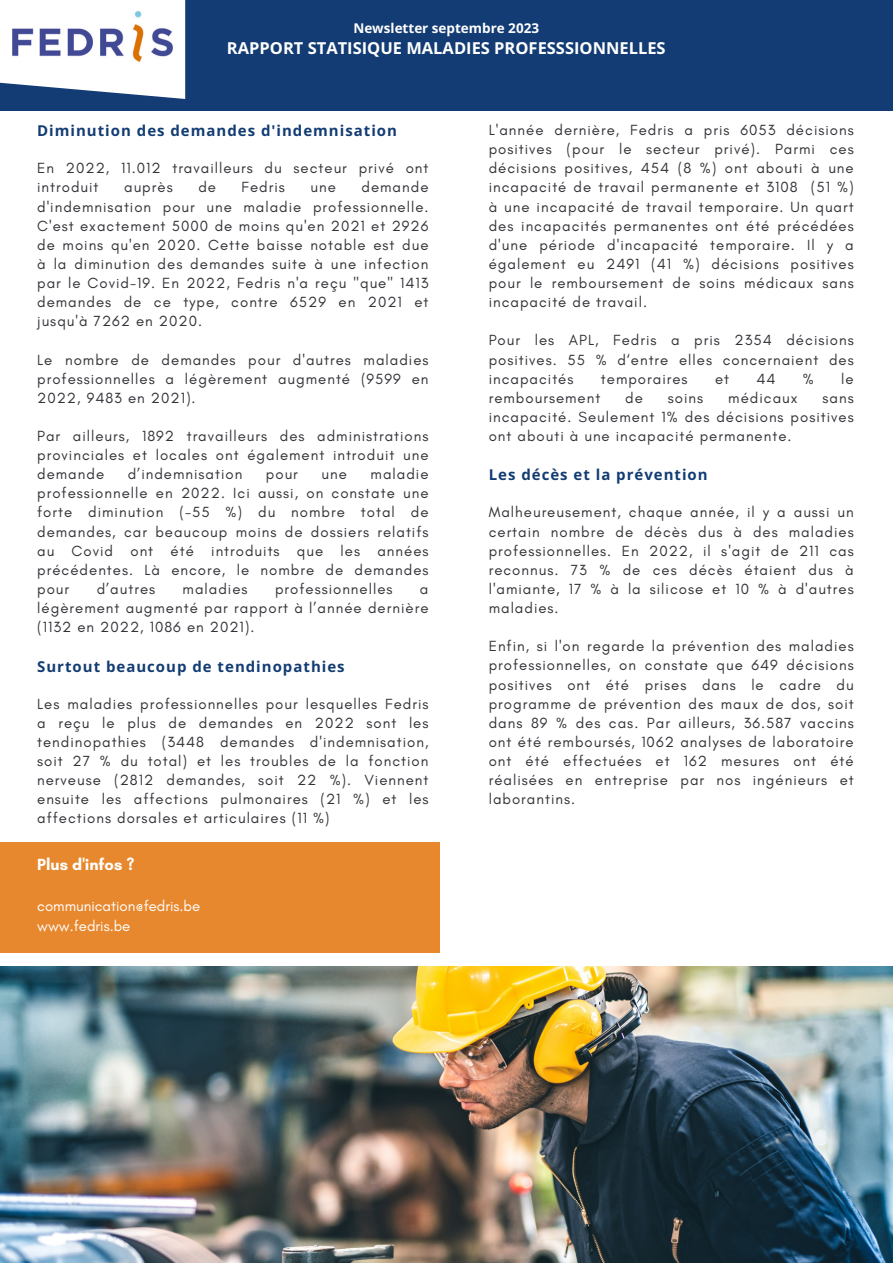
<style>
.page{position:relative;width:893px;height:1264px;background:#fff}
.page>*{position:absolute;margin:0;border:0;box-sizing:border-box;transform-origin:0 0}
.t1{font:700 16.5px "Open Sans Hebrew";color:#fff}
.t2{font:700 16.5px "Glacial Indifference";color:#fff}
.t3{font:15px/19px "Glacial Indifference";letter-spacing:.065em;color:#333238;text-align:justify}
.t4{font:700 15px "Open Sans Hebrew";letter-spacing:.065em;color:#123c73}
.t5{font:15px "Glacial Indifference";color:#fff}
.t6{font:700 13.5px "Open Sans Hebrew";color:#fff}
</style>
<div class="page">
<img style="left:0;top:966px;width:892px;height:296px">
<div style="left:0;top:0;width:892px;height:111px;background:#123c73"></div>
<img style="left:0;top:0;width:185px;height:99px">
<div style="left:0;top:842px;width:439px;height:110px;background:#e8882e"></div>
<p class="t6" style="left:353px;top:19px;width:187px">Newsletter septembre 2023</p>
<p class="t1" style="left:227px;top:37px;width:440px">RAPPORT STATISIQUE MALADIES PROFESSSIONNELLES</p>
<p class="t4" style="left:37px;top:120px;width:361px">Diminution des demandes d'indemnisation</p>
<p class="t3" style="left:37px;top:158px;width:393px">En 2022, 11.012 travailleurs du secteur privé ont introduit</p>
<p class="t3" style="left:37px;top:178px;width:393px;text-indent:324px">demande d'indemnisation pour une maladie professionnelle.<br>C'est exactement 5000 de moins qu'en 2021 et 2926 de moins qu'en 2020. Cette baisse notable est due à la diminution des demandes suite à une infection par le Covid-19. En 2022, Fedris n'a reçu "que" 1413 demandes de ce type, contre 6529 en 2021 et jusqu'à 7262 en 2020.</p>
<p class="t3" style="left:37px;top:350px;width:393px">Le nombre de demandes pour d'autres maladies professionnelles a légèrement augmenté (9599 en 2022, 9483 en 2021).</p>
<p class="t3" style="left:37px;top:426px;width:393px">Par ailleurs, 1892 travailleurs des administrations provinciales et locales ont également introduit une demande</p>
<p class="t3" style="left:124px;top:178px;width:50px">auprès</p>
<p class="t3" style="left:198px;top:178px;width:19px">de</p>
<p class="t3" style="left:242px;top:178px;width:45px">Fedris</p>
<p class="t3" style="left:310px;top:178px;width:27px">une</p>
<p class="t3" style="left:37px;top:464px;width:393px;text-indent:333px">maladie professionnelle en 2022. Ici aussi, on constate une forte diminution (-55 %) du nombre total de demandes, car beaucoup moins de dossiers relatifs au Covid ont été introduits que les années précédentes. Là encore, le nombre de demandes pour</p>
<p class="t3" style="left:128px;top:464px;width:116px">d’indemnisation</p>
<p class="t3" style="left:266px;top:464px;width:34px">pour</p>
<p class="t3" style="left:321px;top:464px;width:27px">une</p>
<p class="t3" style="left:97px;top:579px;width:60px">d’autres</p>
<p class="t3" style="left:183px;top:579px;width:66px">maladies</p>
<p class="t3" style="left:275px;top:579px;width:119px">professionnelles</p>
<p class="t3" style="left:37px;top:579px;width:393px;text-indent:383px">a légèrement augmenté par rapport à l’année dernière (1132 en 2022, 1086 en 2021).</p>
<p class="t4" style="left:37px;top:655px;width:309px">Surtout beaucoup de tendinopathies</p>
<p class="t3" style="left:37px;top:694px;width:393px">Les maladies professionnelles pour lesquelles Fedris a reçu le plus de demandes en 2022 sont les tendinopathies (3448 demandes d'indemnisation, soit 27 % du total) et les troubles de la fonction nerveuse (2812 demandes, soit 22 %). Viennent ensuite les affections pulmonaires (21 %) et les affections dorsales et articulaires (11 %)</p>
<p class="t2" style="left:37px;top:854px;width:99px">Plus d'infos ?</p>
<p class="t5" style="left:37px;top:896px;width:165px">communication@fedris.be</p>
<p class="t5" style="left:37px;top:916px;width:95px">www.fedris.be</p>
<p class="t3" style="left:488px;top:120px;width:366px">L'année dernière, Fedris a pris 6053 décisions positives (pour le secteur privé). Parmi ces décisions positives, 454 (8 %) ont abouti à une incapacité de travail permanente et 3108 (51 %) à une incapacité de travail temporaire. Un quart des incapacités permanentes ont été précédées d'une période d'incapacité temporaire. Il y a également eu 2491 (41 %) décisions positives pour le remboursement de soins médicaux sans incapacité de travail.</p>
<p class="t3" style="left:488px;top:330px;width:366px">Pour les APL, Fedris a pris 2354 décisions positives. 55 % d‘entre elles concernaient des incapacités</p>
<p class="t3" style="left:601px;top:369px;width:88px">temporaires</p>
<p class="t3" style="left:715px;top:369px;width:16px">et</p>
<p class="t3" style="left:756px;top:369px;width:21px">44</p>
<p class="t3" style="left:802px;top:369px;width:12px">%</p>
<p class="t3" style="left:841px;top:369px;width:14px">le</p>
<p class="t3" style="left:488px;top:388px;width:113px">remboursement</p>
<p class="t3" style="left:625px;top:388px;width:19px">de</p>
<p class="t3" style="left:668px;top:388px;width:37px">soins</p>
<p class="t3" style="left:728px;top:388px;width:71px">médicaux</p>
<p class="t3" style="left:488px;top:388px;width:366px;text-indent:334px">sans incapacité. Seulement 1% des décisions positives ont abouti à une incapacité permanente.</p>
<p class="t4" style="left:488px;top:464px;width:220px">Les décès et la prévention</p>
<p class="t3" style="left:488px;top:502px;width:366px">Malheureusement, chaque année, il y a aussi un certain nombre de décès dus à des maladies professionnelles. En 2022, il s'agit de 211 cas reconnus. 73 % de ces décès étaient dus à l'amiante, 17 % à la silicose et 10 % à d'autres maladies.</p>
<p class="t3" style="left:488px;top:636px;width:366px">Enfin, si l'on regarde la prévention des maladies professionnelles, on constate que 649 décisions positives ont été prises dans le cadre du programme de prévention des maux de dos, soit dans 89 % des cas. Par ailleurs, 36.587 vaccins ont été remboursés, 1062 analyses de laboratoire ont été effectuées et 162 mesures ont été réalisées en entreprise par nos ingénieurs et laborantins.</p>
</div>
